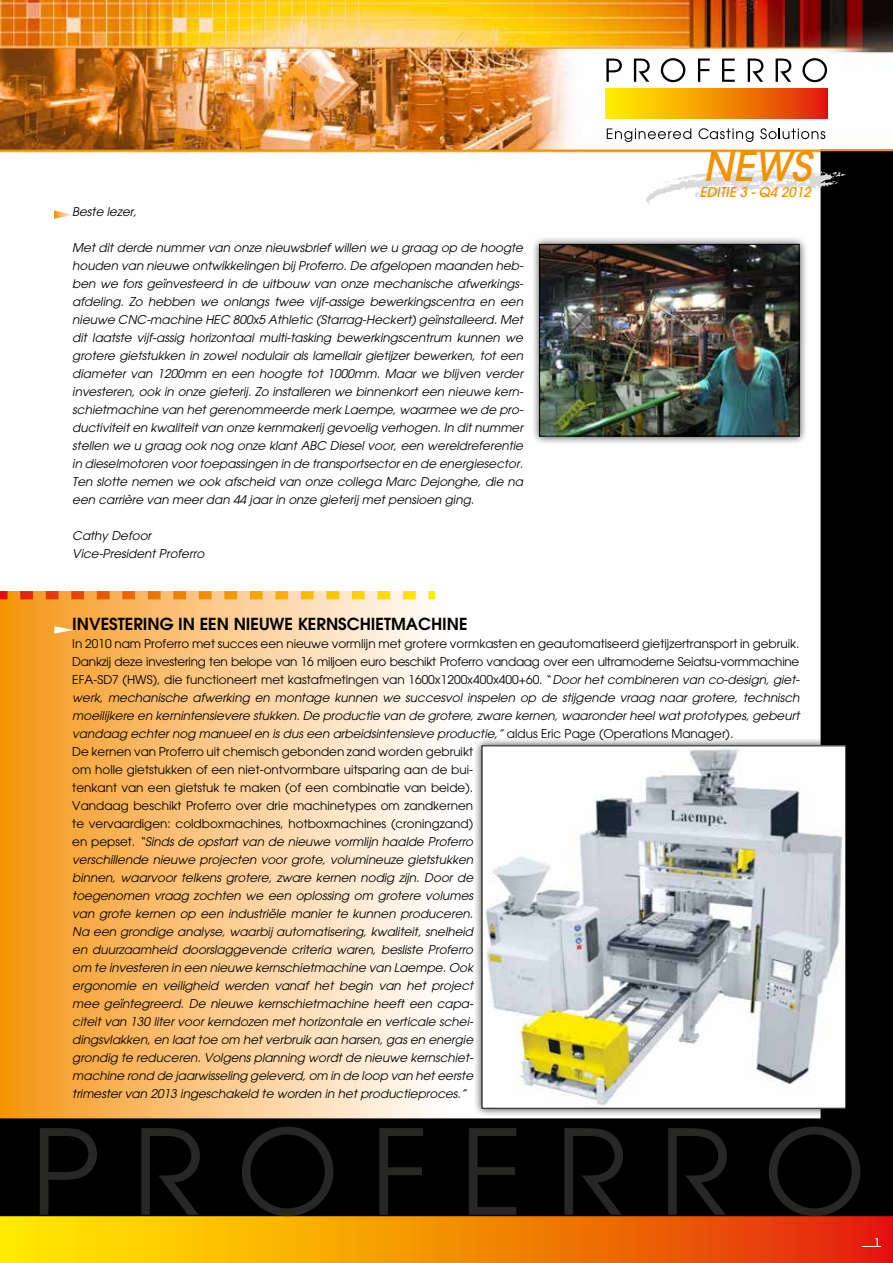
<style>
.page{position:relative;width:893px;height:1263px;background:#fff}
.page>*{position:absolute;margin:0;border:0;box-sizing:border-box;transform-origin:0 0}
.t1{font:italic 500 40.5px "Avant Garde";color:#f39100}
.t2{font:600 16.5px "Avant Garde";color:#000}
.t3{font:italic 500 13.5px "Avant Garde";color:#f39100}
.t4{font:italic 12px/18px "Avant Garde";color:#000}
.t5{font:500 12px "Avant Garde";color:#fff}
.s1{font-style:normal}
</style>
<div class="page">
<svg style="left:0;top:1216px;width:893px;height:47px;background:#f18b03"></svg>
<svg style="left:862px;top:1247px;width:19px;height:1px"></svg>
<div style="left:0;top:591px;width:450px;height:527px;background:linear-gradient(to right,#f59614,#fff)"></div>
<div style="left:0;top:1118px;width:893px;height:98px;background:#000"></div>
<svg style="left:0;top:591px;width:435px;height:8px;background:#f6aa46"></svg>
<img style="left:0;top:0;width:893px;height:340px">
<div style="left:821px;top:151px;width:72px;height:1043px;background:#000"></div>
<svg style="left:606px;top:59px;width:16px;height:23px"></svg>
<svg style="left:634px;top:59px;width:16px;height:23px"></svg>
<svg style="left:661px;top:58px;width:24px;height:24px"></svg>
<svg style="left:698px;top:59px;width:12px;height:23px"></svg>
<svg style="left:722px;top:59px;width:13px;height:23px"></svg>
<svg style="left:748px;top:59px;width:15px;height:23px"></svg>
<svg style="left:776px;top:59px;width:15px;height:23px"></svg>
<svg style="left:802px;top:58px;width:25px;height:24px"></svg>
<svg style="left:607px;top:128px;width:84px;height:14px"></svg>
<svg style="left:698px;top:128px;width:55px;height:14px"></svg>
<svg style="left:760px;top:128px;width:65px;height:11px"></svg>
<div style="left:606px;top:88px;width:221px;height:31px;background:linear-gradient(to right,#fff800,#e3230a)"></div>
<svg style="left:646px;top:169px;width:200px;height:36px"></svg>
<hr style="left:0;top:150px;width:893px;height:1px;background:#f39100">
<svg style="left:54px;top:210px;width:19px;height:9px"></svg>
<svg style="left:54px;top:626px;width:20px;height:8px"></svg>
<div style="left:473px;top:737px;width:382px;height:380px;background:#000;opacity:.75"></div>
<img style="left:484px;top:747px;width:360px;height:359px">
<svg style="left:40px;top:1128px;width:57px;height:87px;background:#0c0c0c"></svg>
<svg style="left:141px;top:1128px;width:59px;height:87px;background:#0e0e0e"></svg>
<svg style="left:242px;top:1126px;width:91px;height:90px;background:#0a0a09"></svg>
<svg style="left:379px;top:1128px;width:44px;height:87px;background:#0d0d0c"></svg>
<svg style="left:469px;top:1128px;width:47px;height:87px;background:#0f0f0f"></svg>
<svg style="left:564px;top:1128px;width:59px;height:87px;background:#0e0e0e"></svg>
<svg style="left:668px;top:1128px;width:59px;height:87px;background:#0e0e0e"></svg>
<svg style="left:769px;top:1126px;width:91px;height:90px;background:#0a0a09"></svg>
<div style="left:531px;top:236px;width:276px;height:209px;background:#000;opacity:.75"></div>
<img style="left:541px;top:246px;width:256px;height:188px">
<div style="left:539px;top:244px;width:260px;height:192px;border:1px solid #000"></div>
<p class="t4" style="left:72px;top:203px;width:66px">Beste lezer,</p>
<p class="t4" style="left:72px;top:239px;width:453px;text-align:justify">Met dit derde nummer van onze nieuwsbrief willen we u graag op de hoogte houden van nieuwe ontwikkelingen bij Proferro. De afgelopen maanden heb&shy;ben we fors geïnvesteerd in de uitbouw van onze mechanische afwerkings&shy;afdeling. Zo hebben we onlangs twee vijf-assige bewerkingscentra en een nieuwe CNC-machine HEC 800x5 Athletic (Starrag-Heckert) geïnstalleerd. Met dit laatste vijf-assig horizontaal multi-tasking bewerkingscentrum kunnen we grotere gietstukken in zowel nodulair als lamellair gietijzer bewerken, tot een diameter van 1200mm en een hoogte tot 1000mm. Maar we blijven verder investeren, ook in onze gieterij. Zo installeren we binnenkort een nieuwe kern&shy;schietmachine van het gerenommeerde merk Laempe, waarmee we de pro&shy;ductiviteit en kwaliteit van onze kernmakerij gevoelig verhogen. In dit nummer stellen we u graag ook nog onze klant ABC Diesel voor, een wereldreferentie in dieselmotoren voor toepassingen in de transportsector en de energiesector.<br>Ten slotte nemen we ook afscheid van onze collega Marc Dejonghe, die na een carrière van meer dan 44 jaar in onze gieterij met pensioen ging.</p>
<p class="t4" style="left:72px;top:527px;width:133px">Cathy Defoor<br>Vice-President Proferro</p>
<h1 class="t1" style="left:703px;top:141px;width:109px">NEWS</h1>
<p class="t3" style="left:700px;top:184px;width:113px">EDITIE 3 - Q4 2012</p>
<h2 class="t2" style="left:72px;top:613px;width:397px">INVESTERING IN EEN NIEUWE KERNSCHIETMACHINE</h2>
<p class="t4" style="left:72px;top:635px;width:729px"><span class="s1">In 2010 nam Proferro met succes een nieuwe vormlijn met grotere vormkasten en geautomatiseerd gietijzertransport in gebruik.<br>Dankzij deze investering ten belope van 16 miljoen euro beschikt Proferro vandaag over een ultramoderne Seiatsu-vormmachine EFA-SD7 (HWS), die functioneert met kastafmetingen van 1600x1200x400x400+60. “</span>Door het combineren van co-design, giet&shy;werk, mechanische afwerking en montage kunnen we succesvol inspelen op de stijgende vraag naar grotere, technisch moeilijkere en kernintensievere stukken. De productie van de grotere, zware kernen, waaronder heel wat prototypes, gebeurt vandaag echter nog manueel en is dus een arbeidsintensieve productie,” <span class="s1">aldus Eric Page (Operations Manager).<br>De kernen van Proferro uit chemisch gebonden zand worden gebruikt<br>om holle gietstukken of een niet-ontvormbare uitsparing aan de bui-<br>tenkant van een gietstuk te maken (of een combinatie van beide).<br>Vandaag beschikt Proferro over drie machinetypes om zandkernen<br>te vervaardigen: coldboxmachines, hotboxmachines (croningzand)<br>en pepset.</span> “Sinds de opstart van de nieuwe vormlijn haalde Proferro<br>verschillende nieuwe projecten voor grote, volumineuze gietstukken<br>binnen, waarvoor telkens grotere, zware kernen nodig zijn. Door de<br>toegenomen vraag zochten we een oplossing om grotere volumes<br>van grote kernen op een industriële manier te kunnen produceren.<br>Na een grondige analyse, waarbij automatisering, kwaliteit, snelheid<br>en duurzaamheid doorslaggevende criteria waren, besliste Proferro<br>om te investeren in een nieuwe kernschietmachine van Laempe. Ook<br>ergonomie en veiligheid werden vanaf het begin van het project<br>mee geïntegreerd. De nieuwe kernschietmachine heeft een capa-<br>citeit van 130 liter voor kerndozen met horizontale en verticale schei-<br>dingsvlakken, en laat toe om het verbruik aan harsen, gas en energie<br>grondig te reduceren. Volgens planning wordt de nieuwe kernschiet-<br>machine rond de jaarwisseling geleverd, om in de loop van het eerste<br>trimester van 2013 ingeschakeld te worden in het productieproces.”</p>
<p class="t5" style="left:874px;top:1235px;width:8px">1</p>
</div>
